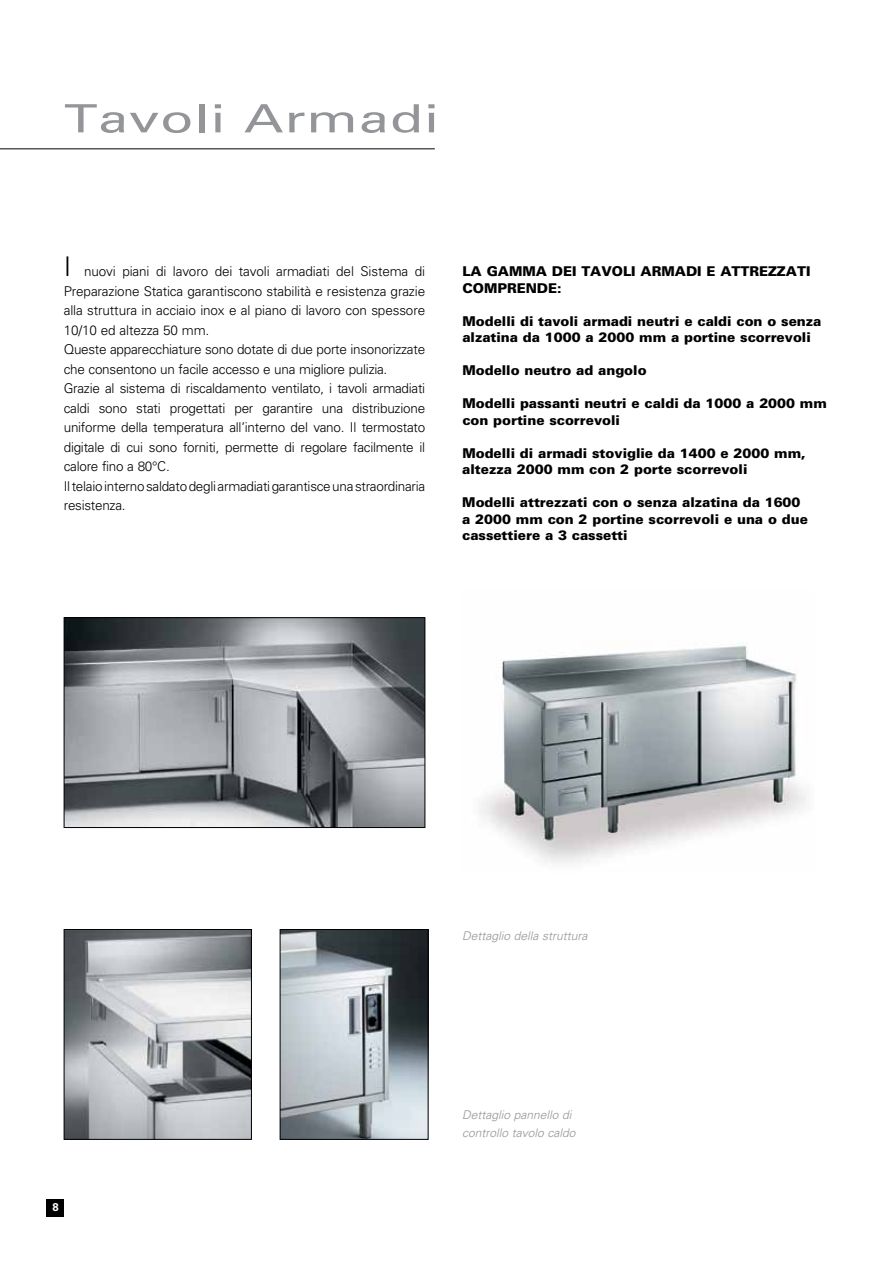
<style>
.page{position:relative;width:893px;height:1263px;background:#fff}
.page>*{position:absolute;margin:0;border:0;box-sizing:border-box;transform-origin:0 0}
.t1{font:39px "Univers LT Std";letter-spacing:.015em;color:#939598;scale:1.4 1}
.t2{font:300 13.5px/19.5px "Univers LT Std";letter-spacing:-.02em;color:#000}
.t3{font:900 13.5px/16.5px "Univers LT Std";letter-spacing:-.005em;color:#000}
.t4{font:italic 300 12px/18px "Univers LT Std";color:#939598}
.t5{font:700 11.25px "Univers LT Std";color:#fff}
.s1{font-size:27px}
</style>
<div class="page">
<div style="left:47px;top:1199px;width:17px;height:17px;background:#000"></div>
<img style="left:480px;top:643px;width:327px;height:221px">
<img style="left:66px;top:619px;width:357px;height:207px">
<div style="left:64px;top:617px;width:361px;height:211px;border:1px solid #000"></div>
<img style="left:66px;top:931px;width:184px;height:207px">
<div style="left:64px;top:929px;width:188px;height:211px;border:1px solid #000"></div>
<img style="left:282px;top:931px;width:144px;height:207px">
<div style="left:280px;top:929px;width:148px;height:211px;border:1px solid #000"></div>
<hr style="left:0;top:149px;width:435px;height:1px;background:#000">
<h1 class="t1" style="left:64px;top:95px;width:270px">Tavoli Armadi</h1>
<p class="t2" style="left:64px;top:262px;width:363px"><span class="s1">I</span> nuovi piani di lavoro dei tavoli armadiati del Sistema di Preparazione Statica garantiscono stabilità e resistenza grazie alla struttura in acciaio inox e al piano di lavoro con spessore 10/10 ed altezza 50 mm.<br>Queste apparecchiature sono dotate di due porte insonorizzate che consentono un facile accesso e una migliore pulizia.<br>Grazie al sistema di riscaldamento ventilato, i tavoli armadiati caldi sono stati progettati per garantire una distribuzione uniforme della temperatura all’interno del vano. Il termostato digitale di cui sono forniti, permette di regolare facilmente il calore fino a 80°C.<br>Il telaio interno saldato degli armadiati garantisce una straordinaria resistenza.</p>
<p class="t3" style="left:462px;top:263px;width:350px">LA GAMMA DEI TAVOLI ARMADI E ATTREZZATI<br>COMPRENDE:</p>
<p class="t3" style="left:462px;top:312px;width:361px">Modelli di tavoli armadi neutri e caldi con o senza alzatina da 1000 a 2000 mm a portine scorrevoli</p>
<p class="t3" style="left:462px;top:362px;width:186px">Modello neutro ad angolo</p>
<p class="t3" style="left:462px;top:395px;width:366px">Modelli passanti neutri e caldi da 1000 a 2000 mm con portine scorrevoli</p>
<p class="t3" style="left:462px;top:444px;width:345px">Modelli di armadi stoviglie da 1400 e 2000 mm, altezza 2000 mm con 2 porte scorrevoli</p>
<p class="t3" style="left:462px;top:494px;width:347px">Modelli attrezzati con o senza alzatina da 1600 a 2000 mm con 2 portine scorrevoli e una o due cassettiere a 3 cassetti</p>
<p class="t4" style="left:462px;top:927px;width:127px">Dettaglio della struttura</p>
<p class="t5" style="left:52px;top:1200px;width:8px">8</p>
<p class="t4" style="left:462px;top:1106px;width:115px">Dettaglio pannello di controllo tavolo caldo</p>
</div>
